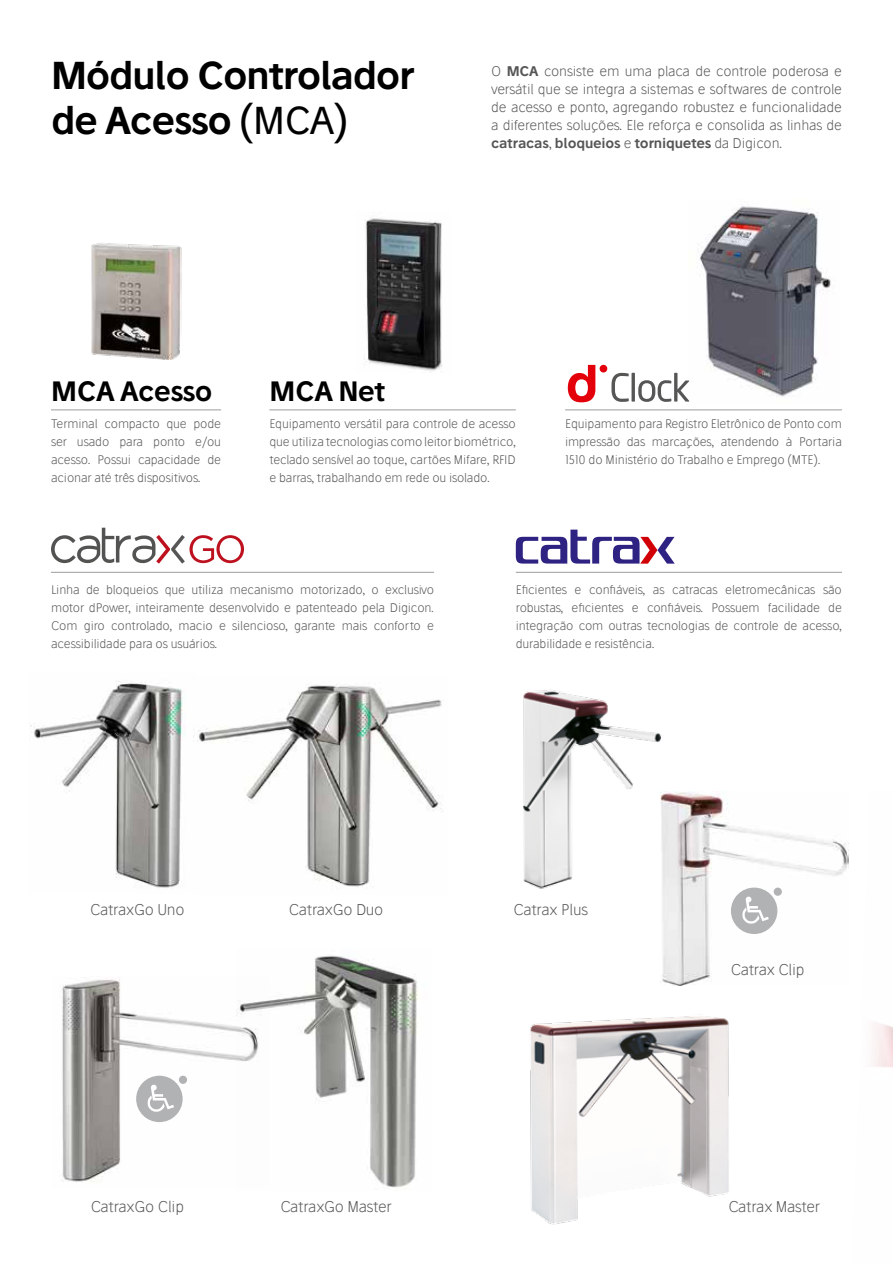
<style>
.page{position:relative;width:893px;height:1263px;background:#fff}
.page>*{position:absolute;margin:0;border:0;box-sizing:border-box;transform-origin:0 0}
.t1{font:600 37.5px/45px "Stilu";letter-spacing:-.03em;color:#000}
.t2{font:600 27px "Stilu";letter-spacing:-.025em;color:#000}
.t3{font:300 15px "Stilu";letter-spacing:-.01em;color:#565655}
.t4{font:300 13.5px/18px "Stilu";letter-spacing:-.01em;color:#565655;text-align:justify}
.t5{font:300 12px/18px "Stilu";letter-spacing:-.01em;color:#565655;text-align:justify}
.s1{font-weight:400}
.s2{font-weight:600}
</style>
<div class="page">
<img style="left:698px;top:205px;width:133px;height:192px">
<img style="left:530px;top:1016px;width:199px;height:209px">
<img style="left:662px;top:792px;width:187px;height:193px">
<img style="left:523px;top:690px;width:149px;height:205px">
<img style="left:269px;top:955px;width:149px;height:233px">
<img style="left:30px;top:680px;width:155px;height:208px">
<img style="left:193px;top:684px;width:251px;height:203px">
<img style="left:62px;top:978px;width:207px;height:204px">
<img style="left:364px;top:218px;width:78px;height:153px">
<svg style="left:51px;top:528px;width:193px;height:36px"></svg>
<div style="left:556px;top:356px;width:145px;height:55px;background:#fff"></div>
<svg style="left:611px;top:373px;width:18px;height:29px"></svg>
<hr style="left:632px;top:373px;width:3px;height:29px;background:#565655">
<svg style="left:638px;top:373px;width:51px;height:29px"></svg>
<svg style="left:568px;top:365px;width:27px;height:37px"></svg>
<div style="left:600px;top:365px;width:7px;height:7px;background:#e3000b;border-radius:50%"></div>
<img style="left:91px;top:243px;width:91px;height:117px">
<svg style="left:516px;top:530px;width:159px;height:34px"></svg>
<div style="left:136px;top:1076px;width:47px;height:46px;background:#b1b2b3;border-radius:50%"></div>
<div style="left:179px;top:1076px;width:8px;height:8px;background:#b1b2b3;border-radius:50%"></div>
<svg style="left:147px;top:1084px;width:27px;height:28px"></svg>
<div style="left:731px;top:887px;width:46px;height:47px;background:#b1b2b3;border-radius:50%"></div>
<div style="left:774px;top:887px;width:8px;height:9px;background:#b1b2b3;border-radius:50%"></div>
<svg style="left:742px;top:896px;width:27px;height:28px"></svg>
<hr style="left:51px;top:572px;width:383px;height:1px;background:#9c9c9d">
<hr style="left:51px;top:409px;width:170px;height:1px;background:#9c9c9d">
<hr style="left:269px;top:409px;width:247px;height:1px;background:#9c9c9d">
<hr style="left:565px;top:409px;width:277px;height:1px;background:#9c9c9d">
<hr style="left:516px;top:572px;width:326px;height:1px;background:#9c9c9d">
<h1 class="t1" style="left:51px;top:52px;width:365px">Módulo Controlador de Acesso <span class="s1">(MCA)</span></h1>
<p class="t4" style="left:491px;top:62px;width:352px">O <span class="s2">MCA</span> consiste em uma placa de controle poderosa e versátil que se integra a sistemas e softwares de controle de acesso e ponto, agregando robustez e funcionalidade a diferentes soluções. Ele reforça e consolida as linhas de <span class="s2">catracas</span>, <span class="s2">bloqueios</span> e <span class="s2">torniquetes</span> da Digicon.</p>
<h2 class="t2" style="left:51px;top:374px;width:163px">MCA Acesso</h2>
<p class="t5" style="left:51px;top:415px;width:172px">Terminal compacto que pode ser usado para ponto e/ou acesso. Possui capacidade de acionar até três dispositivos.</p>
<h2 class="t2" style="left:270px;top:374px;width:117px">MCA Net</h2>
<p class="t5" style="left:269px;top:415px;width:248px">Equipamento versátil para controle de acesso que utiliza tecnologias como leitor biométrico, teclado sensível ao toque, cartões Mifare, RFID e barras, trabalhando em rede ou isolado.</p>
<p class="t5" style="left:565px;top:415px;width:278px">Equipamento para Registro Eletrônico de Ponto com impressão das marcações, atendendo à Portaria 1510 do Ministério do Trabalho e Emprego (MTE).</p>
<p class="t5" style="left:51px;top:580px;width:385px">Linha de bloqueios que utiliza mecanismo motorizado, o exclusivo motor dPower, inteiramente desenvolvido e patenteado pela Digicon.<br>Com giro controlado, macio e silencioso, garante mais conforto e acessibilidade para os usuários.</p>
<p class="t5" style="left:516px;top:580px;width:328px">Eficientes e confiáveis, as catracas eletromecânicas são robustas, eficientes e confiáveis. Possuem facilidade de integração com outras tecnologias de controle de acesso, durabilidade e resistência.</p>
<p class="t3" style="left:90px;top:900px;width:96px">CatraxGo Uno</p>
<p class="t3" style="left:289px;top:900px;width:96px">CatraxGo Duo</p>
<p class="t3" style="left:91px;top:1197px;width:95px">CatraxGo Clip</p>
<p class="t3" style="left:280px;top:1197px;width:113px">CatraxGo Master</p>
<p class="t3" style="left:514px;top:900px;width:76px">Catrax Plus</p>
<p class="t3" style="left:731px;top:960px;width:75px">Catrax Clip</p>
<p class="t3" style="left:728px;top:1197px;width:93px">Catrax Master</p>
</div>
